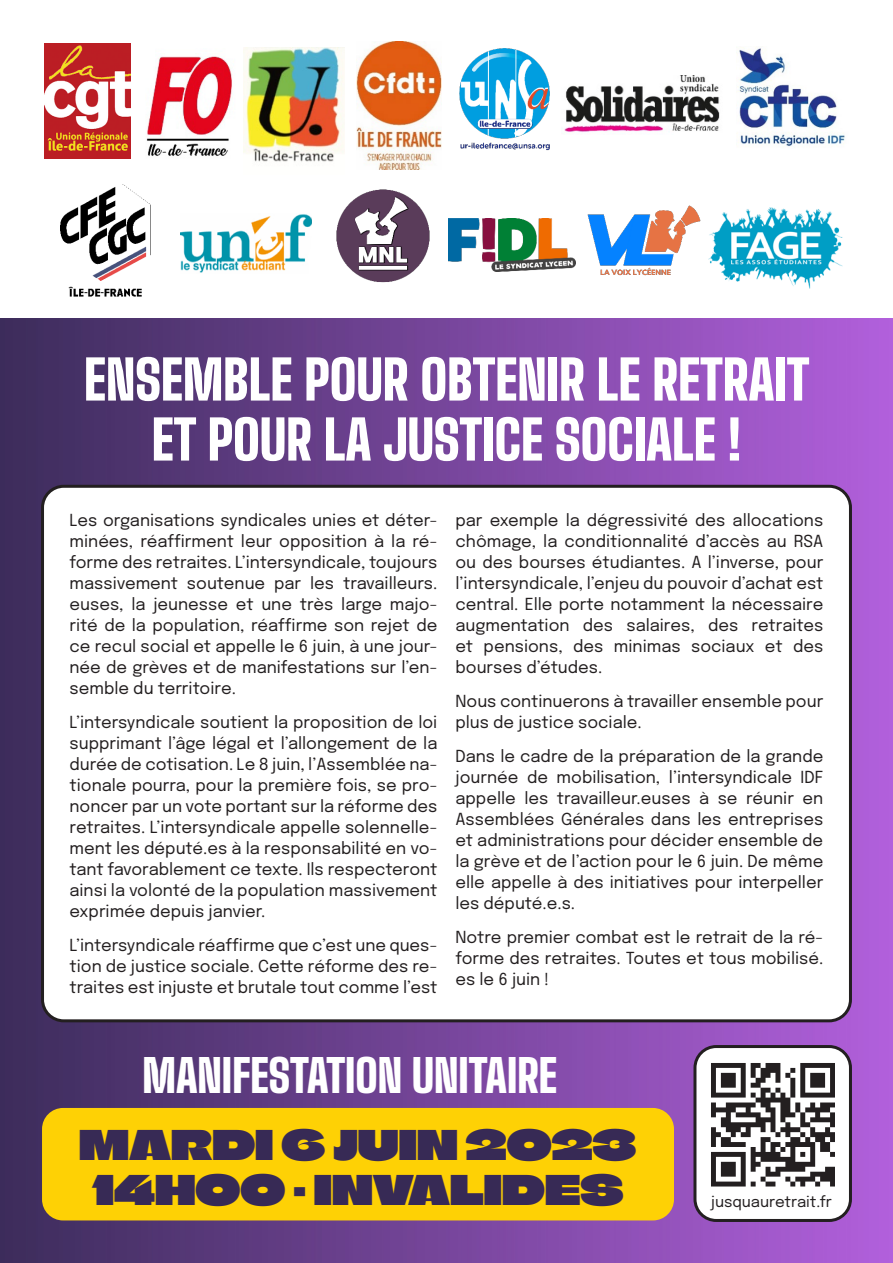
<style>
.page{position:relative;width:893px;height:1263px;background:#fff}
.page>*{position:absolute;margin:0;border:0;box-sizing:border-box;transform-origin:0 0}
.t1{font:100 54px/60px "Big Shoulders Display";color:#fff;text-align:center}
.t2{font:100 45px "Big Shoulders Display";color:#fff}
.t3{font:40.05px/44.5px "Climate Crisis";color:#372a55;text-align:center}
.t4{font:16.5px/21px "Epilogue";color:#231f20;text-align:justify}
.t5{font:15px "Epilogue";color:#231f20}
</style>
<div class="page">
<img style="left:0;top:319px;width:893px;height:944px">
<img style="left:146px;top:56px;width:86px;height:100px">
<img style="left:243px;top:47px;width:102px;height:115px">
<img style="left:564px;top:76px;width:156px;height:56px">
<img style="left:357px;top:41px;width:85px;height:128px">
<img style="left:459px;top:48px;width:91px;height:103px">
<img style="left:737px;top:47px;width:108px;height:100px">
<img style="left:587px;top:205px;width:114px;height:71px">
<img style="left:708px;top:207px;width:134px;height:82px">
<img style="left:180px;top:214px;width:131px;height:59px">
<img style="left:60px;top:185px;width:90px;height:112px">
<img style="left:44px;top:44px;width:86px;height:115px">
<img style="left:448px;top:218px;width:127px;height:53px">
<img style="left:337px;top:190px;width:93px;height:92px">
<div style="left:43px;top:486px;width:807px;height:535px;background:#fff;border-radius:21px"></div>
<div style="left:41px;top:485px;width:811px;height:537px;border:3px solid #231f20;border-radius:21px"></div>
<div style="left:42px;top:1108px;width:632px;height:112px;background:#fed105;border-radius:21px"></div>
<div style="left:695px;top:1046px;width:155px;height:174px;background:#fff;border-radius:21px"></div>
<div style="left:693px;top:1045px;width:159px;height:177px;border:3px solid #231f20;border-radius:21px"></div>
<img style="left:711px;top:1063px;width:123px;height:124px">
<p class="t1" style="left:84px;top:347px;width:727px">ENSEMBLE POUR OBTENIR LE RETRAIT<br>ET POUR LA JUSTICE SOCIALE !</p>
<p class="t4" style="left:70px;top:509px;width:369px">Les organisations syndicales unies et déter&shy;minées, réaffirment leur opposition à la ré&shy;forme des retraites. L’intersyndicale, toujours massivement soutenue par les travailleurs. euses, la jeunesse et une très large majo&shy;rité de la population, réaffirme son rejet de ce recul social et appelle le 6 juin, à une jour&shy;née de grèves et de manifestations sur l’en&shy;semble du territoire.</p>
<p class="t4" style="left:70px;top:711px;width:369px">L’intersyndicale soutient la proposition de loi supprimant l’âge légal et l’allongement de la durée de cotisation. Le 8 juin, l’Assemblée na&shy;tionale pourra, pour la première fois, se pro&shy;noncer par un vote portant sur la réforme des retraites. L’intersyndicale appelle solennelle&shy;ment les député.es à la responsabilité en vo&shy;tant favorablement ce texte. Ils respecteront ainsi la volonté de la population massivement exprimée depuis janvier.</p>
<p class="t4" style="left:70px;top:933px;width:369px">L’intersyndicale réaffirme que c’est une ques&shy;tion de justice sociale. Cette réforme des re&shy;traites est injuste et brutale tout comme l’est</p>
<p class="t4" style="left:455px;top:509px;width:369px">par exemple la dégressivité des allocations chômage, la conditionnalité d’accès au RSA ou des bourses étudiantes. A l’inverse, pour l’intersyndicale, l’enjeu du pouvoir d’achat est central. Elle porte notamment la nécessaire augmentation des salaires, des retraites et pensions, des minimas sociaux et des bourses d’études.</p>
<p class="t4" style="left:455px;top:690px;width:369px">Nous continuerons à travailler ensemble pour plus de justice sociale.</p>
<p class="t4" style="left:455px;top:744px;width:369px">Dans le cadre de la préparation de la grande journée de mobilisation, l’intersyndicale IDF appelle les travailleur.euses à se réunir en Assemblées Générales dans les entreprises et administrations pour décider ensemble de la grève et de l’action pour le 6 juin. De même elle appelle à des initiatives pour interpeller les député.e.s.</p>
<p class="t4" style="left:455px;top:925px;width:369px">Notre premier combat est le retrait de la ré&shy;forme des retraites. Toutes et tous mobilisé. es le 6 juin !</p>
<p class="t2" style="left:143px;top:1045px;width:416px">MANIFESTATION UNITAIRE</p>
<p class="t3" style="left:79px;top:1118px;width:559px">MARDI 6 JUIN 2023<br>14H00 · INVALIDES</p>
<p class="t5" style="left:711px;top:1191px;width:122px">jusquauretrait.fr</p>
</div>
